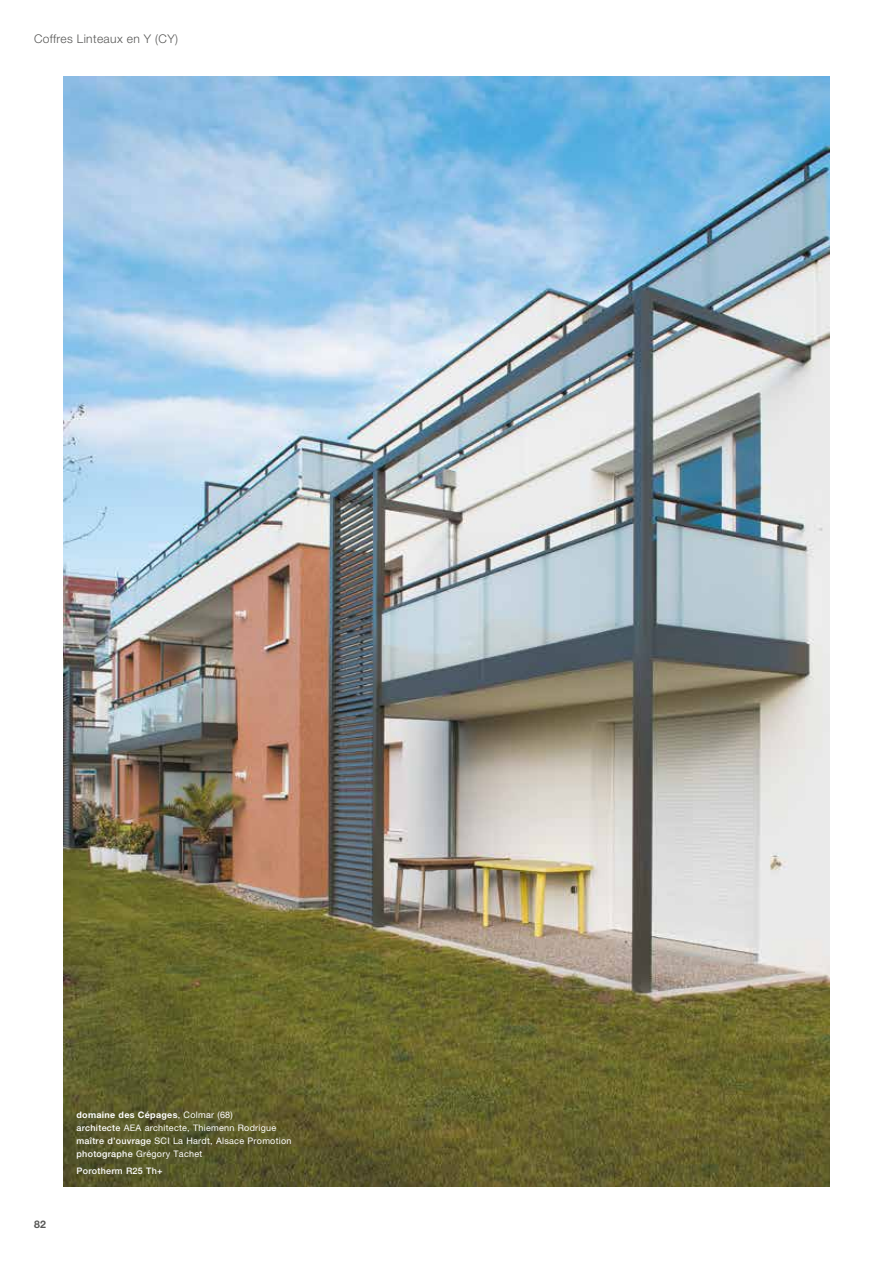
<style>
.page{position:relative;width:893px;height:1263px;background:#fff}
.page>*{position:absolute;margin:0;border:0;box-sizing:border-box;transform-origin:0 0}
.t1{font:300 12px "Helvetica Neue LT Std";letter-spacing:.03em;color:#575756}
.t2{font:700 10.5px "Helvetica Neue LT Std";color:#575756}
.t3{font:9px/12.8px "Helvetica Neue LT Std";letter-spacing:.03em;color:#fff}
.t4{font:500 9px "Helvetica Neue LT Std";letter-spacing:.03em;color:#fff}
.s1{font-weight:700}
.s2{font-weight:500}
</style>
<div class="page">
<img style="left:64px;top:77px;width:765px;height:1109px">
<h1 class="t1" style="left:34px;top:31px;width:145px">Coffres Linteaux en Y (CY)</h1>
<p class="t2" style="left:34px;top:1218px;width:13px">82</p>
<p class="t3" style="left:77px;top:1109px;width:216px"><span class="s1">domaine des Cépages</span>, Colmar (68)<br><span class="s2">architecte</span> AEA architecte, Thiemenn Rodrigue <span class="s2">maître d’ouvrage</span> SCI La Hardt, Alsace Promotion <span class="s2">photographe</span> Grégory Tachet</p>
<p class="t4" style="left:77px;top:1165px;width:88px">Porotherm R25 Th+</p>
</div>
